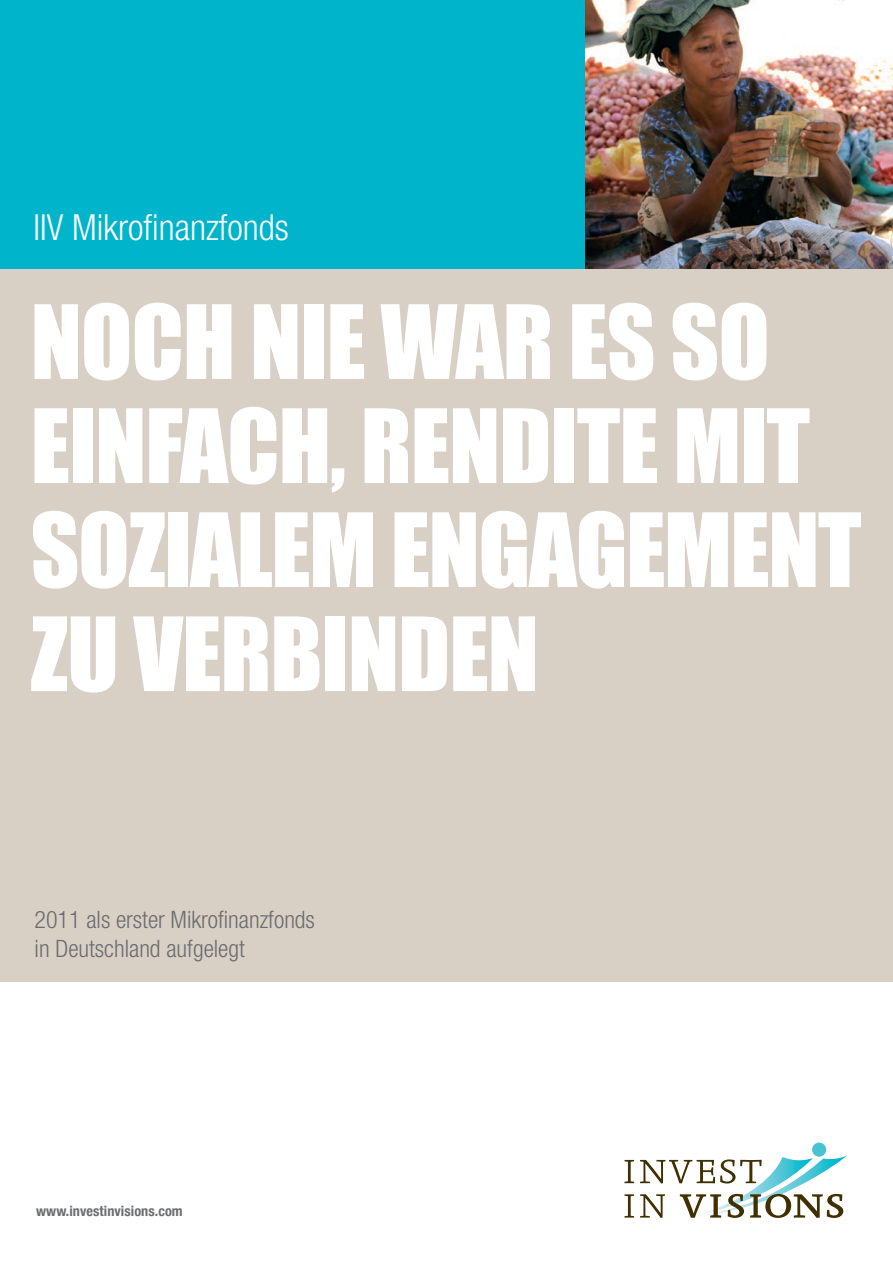
<style>
.page{position:relative;width:893px;height:1263px;background:#fff}
.page>*{position:absolute;margin:0;border:0;box-sizing:border-box;transform-origin:0 0}
.t1{font:94.5px/104.1px "Impact";letter-spacing:-.01em;color:#fff}
.t2{font:300 condensed 36px "Helvetica Neue";color:#fff}
.t3{font:300 condensed 24px/28.5px "Helvetica Neue";color:#6c6d70}
.t4{font:700 condensed 14.25px "Helvetica Neue";letter-spacing:.005em;color:#6c6d70}
</style>
<div class="page">
<div style="left:0;top:0;width:893px;height:981px;background:#d8d0c4"></div>
<div style="left:0;top:0;width:603px;height:269px;background:#00b5cb"></div>
<img style="left:585px;top:0;width:308px;height:269px">
<svg style="left:624px;top:1160px;width:10px;height:23px"></svg>
<svg style="left:624px;top:1194px;width:10px;height:23px"></svg>
<svg style="left:640px;top:1155px;width:207px;height:63px"></svg>
<div style="left:812px;top:1142px;width:14px;height:15px;background:#47c3d2;border-radius:50%"></div>
<p class="t2" style="left:34px;top:214px;width:257px">IIV Mikrofinanzfonds</p>
<p class="t1" style="left:31px;top:289px;width:832px">NOCH NIE WAR ES SO<br>EINFACH, RENDITE MIT<br>SOZIALEM ENGAGEMENT<br>ZU VERBINDEN</p>
<p class="t3" style="left:35px;top:908px;width:282px">2011 als erster Mikrofinanzfonds in Deutschland aufgelegt</p>
<p class="t4" style="left:36px;top:1202px;width:148px">www.investinvisions.com</p>
</div>
